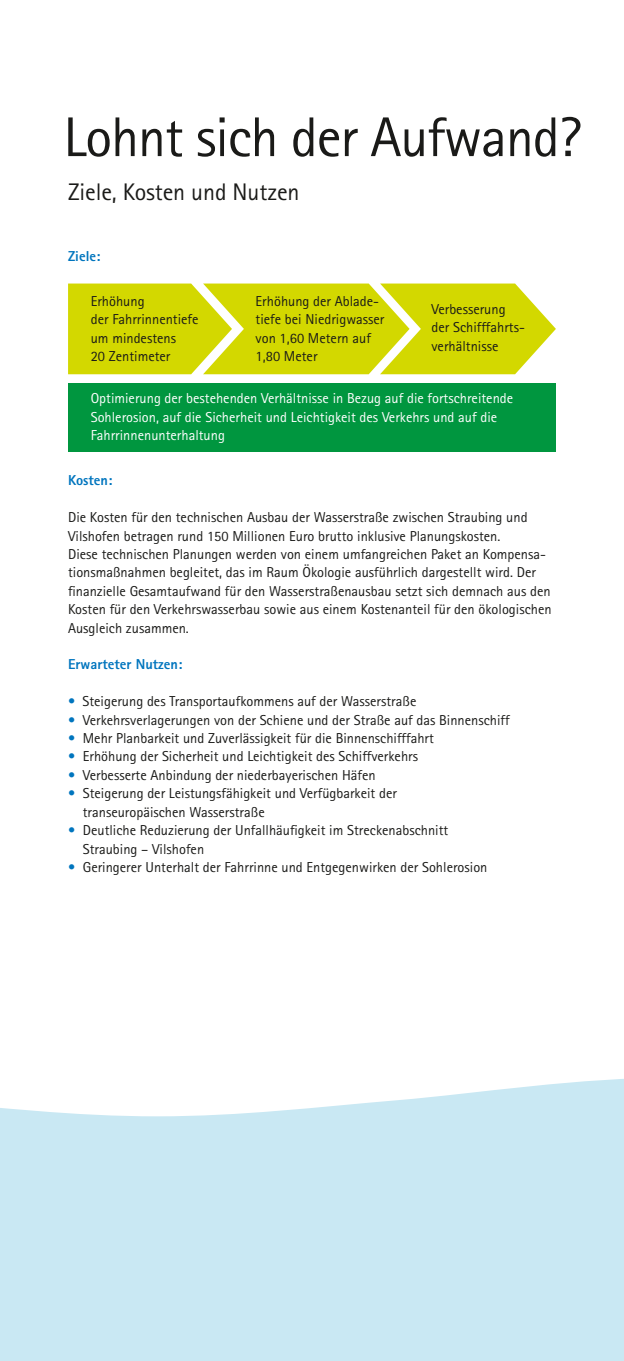
<style>
.page{position:relative;width:624px;height:1361px;background:#fff}
.page>*{position:absolute;margin:0;border:0;box-sizing:border-box;transform-origin:0 0}
.t1{font:56px "Rotis Sans Serif";letter-spacing:-.02em;color:#1a1a18}
.t2{font:24px "Rotis Sans Serif";letter-spacing:-.005em;color:#1a1a18}
.t3{font:14.4px/18.4px "Rotis Sans Serif";color:#1a1a18}
.t4{font:14.4px/18.4px "Rotis Sans Serif";color:#fff}
.t5{font:800 14.4px "Rotis Sans Serif";color:#0075be}
.s1{color:#0075be}
</style>
<div class="page">
<svg style="left:0;top:1079px;width:624px;height:282px;background:#cde9f4"></svg>
<svg style="left:68px;top:283px;width:488px;height:91px;background:#d7db18"></svg>
<div style="left:68px;top:383px;width:488px;height:68px;background:#00963f"></div>
<h1 class="t1" style="left:63px;top:104px;width:519px">Lohnt sich der Aufwand?</h1>
<h2 class="t2" style="left:68px;top:177px;width:233px">Ziele, Kosten und Nutzen</h2>
<p class="t5" style="left:68px;top:247px;width:34px">Ziele:</p>
<p class="t3" style="left:91px;top:292px;width:109px">Erhöhung<br>der Fahrrinnentiefe um mindestens<br>20 Zentimeter</p>
<p class="t3" style="left:256px;top:292px;width:130px">Erhöhung der Ablade&shy;tiefe bei Niedrigwasser von 1,60 Metern auf<br>1,80 Meter</p>
<p class="t3" style="left:431px;top:300px;width:95px">Verbesserung der Schifffahrts&shy;verhältnisse</p>
<p class="t4" style="left:91px;top:389px;width:424px">Optimierung der bestehenden Verhältnisse in Bezug auf die fortschreitende<br>Sohlerosion, auf die Sicherheit und Leichtigkeit des Verkehrs und auf die<br>Fahrrinnenunterhaltung</p>
<p class="t5" style="left:68px;top:471px;width:46px">Kosten:</p>
<p class="t3" style="left:68px;top:508px;width:485px">Die Kosten für den technischen Ausbau der Wasserstraße zwischen Straubing und Vilshofen betragen rund 150 Millionen Euro brutto inklusive Planungskosten.<br>Diese technischen Planungen werden von einem umfangreichen Paket an Kompensa&shy;tionsmaßnahmen begleitet, das im Raum Ökologie ausführlich dargestellt wird. Der finanzielle Gesamtaufwand für den Wasserstraßenausbau setzt sich demnach aus den Kosten für den Verkehrswasserbau sowie aus einem Kostenanteil für den ökologischen Ausgleich zusammen.</p>
<p class="t5" style="left:68px;top:655px;width:116px">Erwarteter Nutzen:</p>
<p class="t3" style="left:68px;top:692px;width:350px"><span class="s1">•</span> Steigerung des Transportaufkommens auf der Wasserstraße</p>
<p class="t3" style="left:68px;top:710px;width:443px"><span class="s1">•</span> Verkehrsverlagerungen von der Schiene und der Straße auf das Binnenschiff</p>
<p class="t3" style="left:68px;top:729px;width:367px"><span class="s1">•</span> Mehr Planbarkeit und Zuverlässigkeit für die Binnenschifffahrt</p>
<p class="t3" style="left:68px;top:747px;width:351px"><span class="s1">•</span> Erhöhung der Sicherheit und Leichtigkeit des Schiffverkehrs</p>
<p class="t3" style="left:68px;top:765px;width:309px"><span class="s1">•</span> Verbesserte Anbindung der niederbayerischen Häfen</p>
<p class="t3" style="left:83px;top:784px;width:316px;text-indent:-15px"><span class="s1">•</span> Steigerung der Leistungsfähigkeit und Verfügbarkeit der transeuropäischen Wasserstraße</p>
<p class="t3" style="left:83px;top:821px;width:367px;text-indent:-15px"><span class="s1">•</span> Deutliche Reduzierung der Unfallhäufigkeit im Streckenabschnitt<br>Straubing – Vilshofen</p>
<p class="t3" style="left:68px;top:858px;width:421px"><span class="s1">•</span> Geringerer Unterhalt der Fahrrinne und Entgegenwirken der Sohlerosion</p>
</div>
